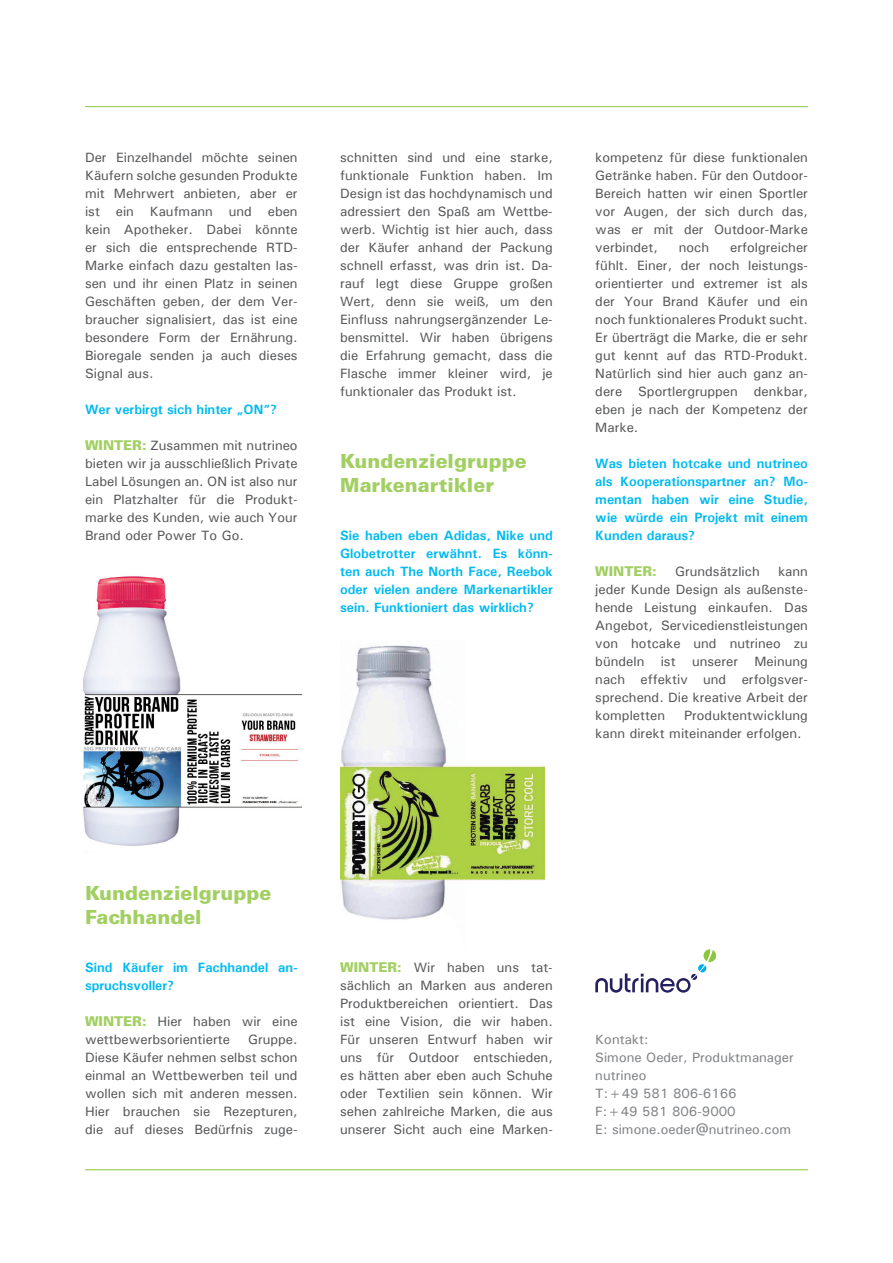
<style>
.page{position:relative;width:893px;height:1263px;background:#fff}
.page>*{position:absolute;margin:0;border:0;box-sizing:border-box;transform-origin:0 0}
.t1{font:900 19.5px/24px "Univers LT Std";color:#a2cf62}
.t2{font:500 13.5px/18px "Univers";color:#57585a;text-align:justify}
.t3{font:700 13.5px/18px "Univers";color:#00baf1;text-align:justify}
.t4{font:500 13.5px/18px "Univers";color:#808285}
.t5{font:900 13.5px "Univers LT Std";color:#a2cf62}
.s1{font-family:"Univers LT Std";font-weight:900;color:#a2cf62}
</style>
<div class="page">
<hr style="left:85px;top:106px;width:723px;height:1px;background:#8bc63e">
<hr style="left:85px;top:1169px;width:723px;height:1px;background:#8bc63e">
<img style="left:340px;top:645px;width:204px;height:275px">
<img style="left:83px;top:576px;width:219px;height:270px">
<svg style="left:595px;top:949px;width:121px;height:44px"></svg>
<p class="t2" style="left:85px;top:148px;width:214px">Der Einzelhandel möchte seinen Käufern solche gesunden Produkte mit Mehrwert anbieten, aber er ist ein Kaufmann und eben kein Apotheker. Dabei könnte er sich die entsprechende RTD-Marke einfach dazu gestalten las&shy;sen und ihr einen Platz in seinen Geschäften geben, der dem Ver&shy;braucher signalisiert, das ist eine besondere Form der Ernährung.<br>Bioregale senden ja auch dieses Signal aus.</p>
<p class="t3" style="left:85px;top:400px;width:194px">Wer verbirgt sich hinter „ON“?</p>
<p class="t2" style="left:85px;top:436px;width:214px"><span class="s1">Winter:</span> Zusammen mit nutrineo bieten wir ja ausschließlich Private Label Lösungen an. ON ist also nur ein Platzhalter für die Produkt&shy;marke des Kunden, wie auch Your Brand oder Power To Go.</p>
<p class="t2" style="left:340px;top:148px;width:214px">schnitten sind und eine starke, funktionale Funktion haben. Im Design ist das hochdynamisch und adressiert den Spaß am Wettbe&shy;werb. Wichtig ist hier auch, dass der Käufer anhand der Packung schnell erfasst, was drin ist. Da&shy;rauf legt diese Gruppe großen Wert, denn sie weiß, um den Einfluss nahrungsergänzender Le&shy;bensmittel. Wir haben übrigens die Erfahrung gemacht, dass die Flasche immer kleiner wird, je funktionaler das Produkt ist.</p>
<h1 class="t1" style="left:340px;top:449px;width:188px">Kundenzielgruppe<br>Markenartikler</h1>
<p class="t3" style="left:340px;top:526px;width:214px">Sie haben eben Adidas, Nike und Globetrotter erwähnt. Es könn&shy;ten auch The North Face, Reebok oder vielen andere Markenartikler sein. Funktioniert das wirklich?</p>
<p class="t2" style="left:595px;top:148px;width:214px">kompetenz für diese funktionalen Getränke haben. Für den Outdoor-Bereich hatten wir einen Sportler vor Augen, der sich durch das, was er mit der Outdoor-Marke verbindet,</p>
<p class="t2" style="left:595px;top:238px;width:214px;text-indent:135px">erfolgreicher fühlt. Einer, der noch leistungs&shy;orientierter und extremer ist als der Your Brand Käufer und ein noch funktionaleres Produkt sucht.<br>Er überträgt die Marke, die er sehr gut kennt auf das RTD-Produkt.<br>Natürlich sind hier auch ganz an&shy;dere Sportlergruppen denkbar, eben je nach der Kompetenz der Marke.</p>
<p class="t3" style="left:595px;top:454px;width:214px">Was bieten hotcake und nutrineo als Kooperationspartner an? Mo&shy;mentan haben wir eine Studie, wie würde ein Projekt mit einem Kunden daraus?</p>
<p class="t5" style="left:595px;top:563px;width:63px">Winter:</p>
<p class="t2" style="left:675px;top:562px;width:86px">Grundsätzlich</p>
<p class="t2" style="left:679px;top:238px;width:32px">noch</p>
<p class="t2" style="left:595px;top:562px;width:214px;text-indent:183px">kann jeder Kunde Design als außenste&shy;hende Leistung einkaufen. Das Angebot, Servicedienstleistungen von hotcake und nutrineo zu bündeln ist unserer Meinung nach effektiv und erfolgsver&shy;sprechend. Die kreative Arbeit der kompletten</p>
<p class="t2" style="left:595px;top:706px;width:214px;text-indent:89px">Produktentwicklung kann direkt miteinander erfolgen.</p>
<h1 class="t1" style="left:85px;top:881px;width:188px">Kundenzielgruppe<br>Fachhandel</h1>
<p class="t3" style="left:85px;top:958px;width:214px">Sind Käufer im Fachhandel an&shy;spruchsvoller?</p>
<p class="t2" style="left:85px;top:1012px;width:214px"><span class="s1">Winter:</span> Hier haben wir eine wettbewerbsorientierte</p>
<p class="t2" style="left:85px;top:1030px;width:214px;text-indent:163px">Gruppe.<br>Diese Käufer nehmen selbst schon einmal an Wettbewerben teil und wollen sich mit anderen messen.<br>Hier brauchen sie Rezepturen, die auf dieses Bedürfnis zuge-</p>
<p class="t2" style="left:340px;top:958px;width:214px"><span class="s1">Winter:</span> Wir haben uns tat&shy;sächlich an Marken aus anderen Produktbereichen orientiert. Das ist eine Vision, die wir haben.<br>Für unseren Entwurf haben wir uns für Outdoor entschieden, es hätten aber eben auch Schuhe oder Textilien sein können. Wir sehen zahlreiche Marken, die aus unserer Sicht auch eine Marken-</p>
<p class="t4" style="left:595px;top:1030px;width:200px">Kontakt:<br>Simone Oeder, Produktmanager nutrineo<br>T:+49 581 806-6166<br>F:+49 581 806-9000<br>E: simone.oeder@nutrineo.com</p>
</div>
